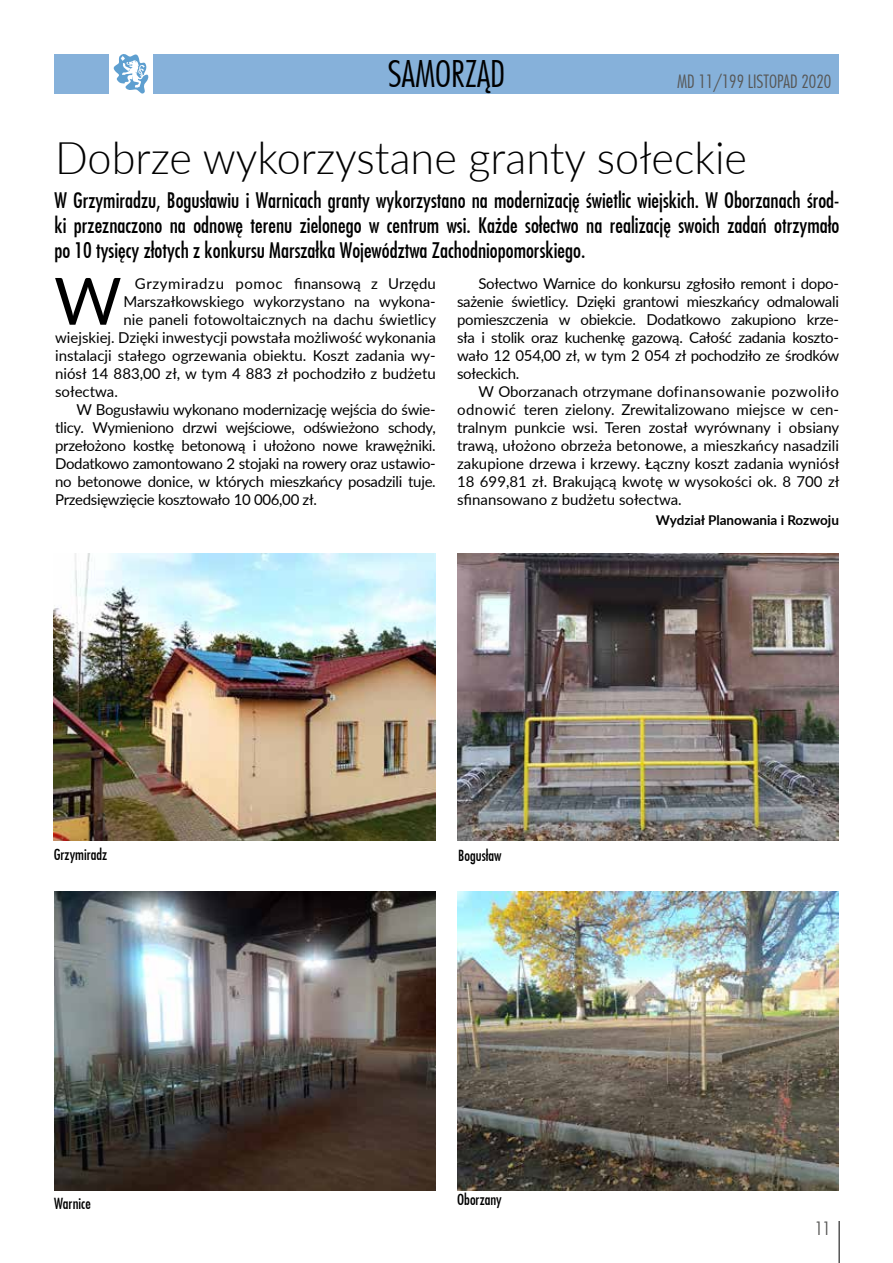
<style>
.page{position:relative;width:893px;height:1263px;background:#fff}
.page>*{position:absolute;margin:0;border:0;box-sizing:border-box;transform-origin:0 0}
.t1{font:65.25px "Lato";color:#000}
.t2{font:300 45px "Lato";color:#000;scale:.96 1}
.t3{font:300 36px "Fujiyama";color:#000}
.t4{font:21px/25.2px "Fujiyama";color:#000;text-align:justify}
.t5{font:300 18px "Fujiyama";color:#575756}
.t6{font:15px/18px "Lato";letter-spacing:-.02em;color:#000;text-align:justify}
.t7{font:15px "Lato";color:#000}
.t8{font:15px "Lato";letter-spacing:.035em;color:#000}
.t9{font:15px "Fujiyama";color:#000}
.t10{font:700 13.5px "Lato";color:#000}
.s1{color:#fff}
</style>
<div class="page">
<div style="left:153px;top:54px;width:686px;height:40px;background:#86b1da"></div>
<div style="left:54px;top:54px;width:55px;height:40px;background:#86b1da"></div>
<svg style="left:113px;top:54px;width:35px;height:40px"></svg>
<hr style="left:839px;top:1221px;width:1px;height:42px;background:#000">
<img style="left:54px;top:554px;width:382px;height:286px">
<img style="left:457px;top:554px;width:382px;height:286px">
<img style="left:457px;top:891px;width:382px;height:300px">
<img style="left:54px;top:891px;width:382px;height:300px">
<h3 class="t3" style="left:388px;top:51px;width:16px">SAMORZĄD</h3>
<p class="t5" style="left:677px;top:70px;width:156px">MD 11/199 LISTOPAD 2020</p>
<h2 class="t2" style="left:55px;top:127px;width:722px">Dobrze wykorzystane granty sołeckie</h2>
<p class="t4" style="left:54px;top:186px;width:786px">W Grzymiradzu, Bogusławiu i Warnicach granty wykorzystano na modernizację świetlic wiejskich. W Oborzanach środ&shy;ki przeznaczono na odnowę terenu zielonego w centrum wsi. Każde sołectwo na realizację swoich zadań otrzymało po 10 tysięcy złotych z konkursu Marszałka Województwa Zachodniopomorskiego.</p>
<h1 class="t1" style="left:54px;top:254px;width:69px">W</h1>
<p class="t8" style="left:123px;top:273px;width:314px"><span class="s1">G</span>Grzymiradzu pomoc finansową z Urzędu</p>
<p class="t6" style="left:457px;top:274px;width:384px;text-indent:21px">Sołectwo Warnice do konkursu zgłosiło remont i dopo&shy;sażenie świetlicy. Dzięki grantowi mieszkańcy odmalowali pomieszczenia w obiekcie. Dodatkowo zakupiono krze&shy;sła i stolik oraz kuchenkę gazową. Całość zadania koszto&shy;wało 12 054,00 zł, w tym 2 054 zł pochodziło ze środków sołeckich.</p>
<p class="t6" style="left:457px;top:382px;width:384px;text-indent:21px">W Oborzanach otrzymane dofinansowanie pozwoliło odnowić teren zielony. Zrewitalizowano miejsce w cen&shy;tralnym punkcie wsi. Teren został wyrównany i obsiany trawą, ułożono obrzeża betonowe, a mieszkańcy nasadzili zakupione drzewa i krzewy. Łączny koszt zadania wyniósł 18 699,81 zł. Brakującą kwotę w wysokości ok. 8 700 zł sfinansowano z budżetu sołectwa.</p>
<p class="t10" style="left:656px;top:510px;width:185px">Wydział Planowania i Rozwoju</p>
<p class="t7" style="left:123px;top:291px;width:314px">Marszałkowskiego wykorzystano na wykona-</p>
<p class="t7" style="left:123px;top:309px;width:314px">nie paneli fotowoltaicznych na dachu świetlicy</p>
<p class="t7" style="left:55px;top:327px;width:382px">wiejskiej. Dzięki inwestycji powstała możliwość wykonania</p>
<p class="t7" style="left:55px;top:345px;width:382px">instalacji stałego ogrzewania obiektu. Koszt zadania wy-</p>
<p class="t7" style="left:55px;top:363px;width:382px">niósł 14 883,00 zł, w tym 4 883 zł pochodziło z budżetu</p>
<p class="t7" style="left:55px;top:381px;width:64px">sołectwa.</p>
<p class="t6" style="left:76px;top:400px;width:361px">W Bogusławiu wykonano modernizację wejścia do świe-</p>
<p class="t6" style="left:55px;top:418px;width:382px">tlicy. Wymieniono drzwi wejściowe, odświeżono schody,</p>
<p class="t6" style="left:55px;top:436px;width:382px">przełożono kostkę betonową i ułożono nowe krawężniki.</p>
<p class="t6" style="left:55px;top:454px;width:382px">Dodatkowo zamontowano 2 stojaki na rowery oraz ustawio-</p>
<p class="t6" style="left:55px;top:472px;width:382px">no betonowe donice, w których mieszkańcy posadzili tuje.</p>
<p class="t6" style="left:55px;top:490px;width:263px">Przedsięwzięcie kosztowało 10 006,00 zł.</p>
<p class="t9" style="left:54px;top:844px;width:55px">Grzymiradz</p>
<p class="t9" style="left:458px;top:845px;width:45px">Bogusław</p>
<p class="t9" style="left:54px;top:1193px;width:38px">Warnice</p>
<p class="t9" style="left:457px;top:1189px;width:46px">Oborzany</p>
<p class="t5" style="left:815px;top:1217px;width:16px">11</p>
</div>
